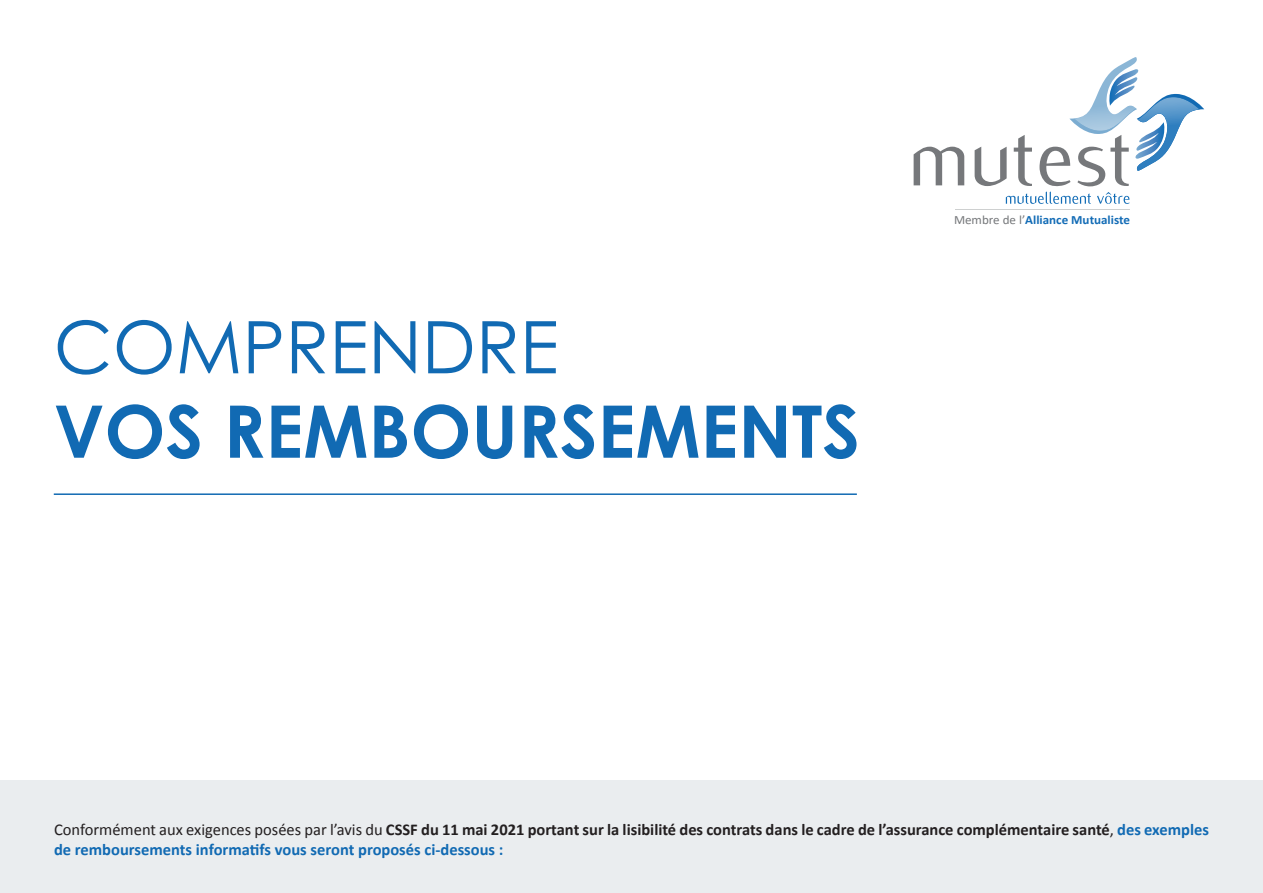
<style>
.page{position:relative;width:1263px;height:893px;background:#fff}
.page>*{position:absolute;margin:0;border:0;box-sizing:border-box;transform-origin:0 0}
.t1{font:700 72.45px/84.4px "Century Gothic";color:#116ab3}
.t2{font:700 16.5px/19.8px "Calibri";color:#231f20}
.t3{font:700 12.6px "Calibri";color:#136cb6}
.s1{font-weight:400}
.s2{font-weight:400;color:#76787b}
.s3{color:#116ab3}
</style>
<div class="page">
<div style="left:0;top:780px;width:1263px;height:113px;background:#eaedef"></div>
<hr style="left:955px;top:209px;width:174px;height:1px;background:#ced0d0">
<svg style="left:913px;top:147px;width:51px;height:38px"></svg>
<svg style="left:975px;top:57px;width:229px;height:147px"></svg>
<hr style="left:54px;top:493px;width:803px;height:2px;background:#116ab3">
<p class="t1" style="left:54px;top:302px;width:808px"><span class="s1">COMPRENDRE<br></span>VOS REMBOURSEMENTS</p>
<p class="t3" style="left:954px;top:211px;width:178px"><span class="s2">Membre de l’</span>Alliance Mutualiste</p>
<p class="t2" style="left:54px;top:819px;width:1156px"><span class="s1">Conformément aux exigences posées par l’avis du</span> CSSF du 11 mai 2021 portant sur la lisibilité des contrats dans le cadre de l’assurance complémentaire santé<span class="s1">,</span> <span class="s3">des exemples de remboursements informatifs vous seront proposés ci-dessous :</span></p>
</div>
